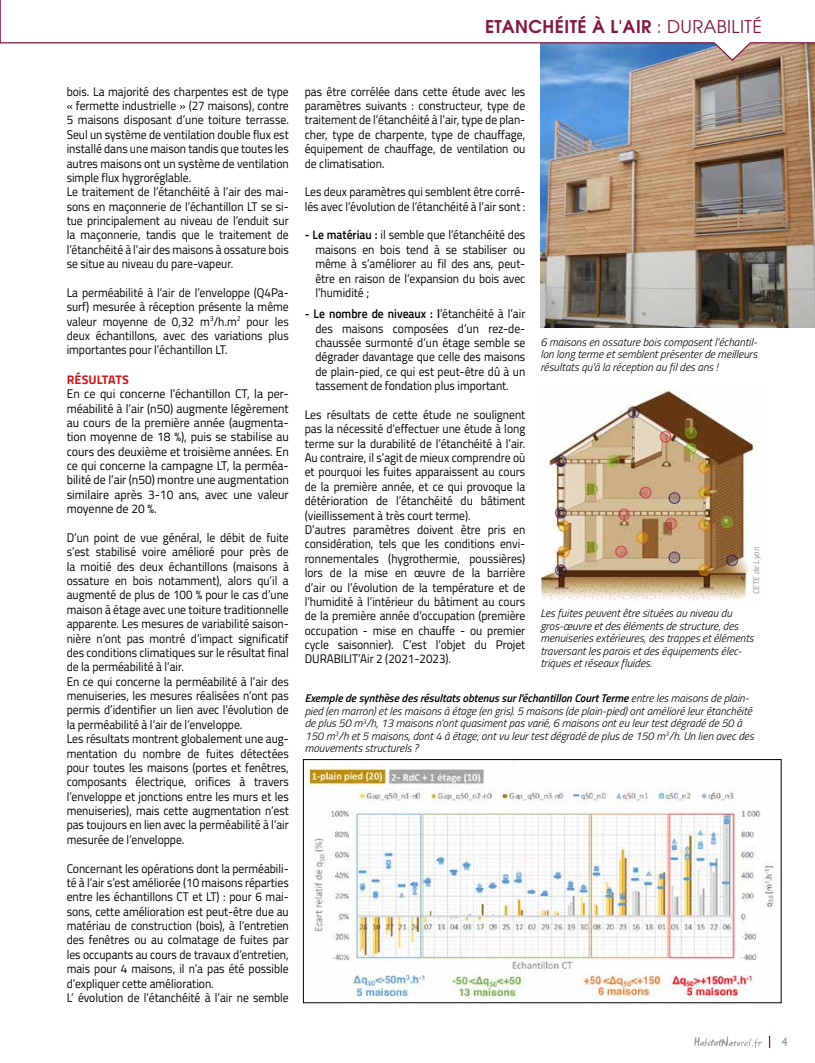
<style>
.page{position:relative;width:815px;height:1063px;background:#fff}
.page>*{position:absolute;margin:0;border:0;box-sizing:border-box;transform-origin:0 0}
.t1{font:700 17.5px "Te X Gyre Adventor";letter-spacing:.025em;color:#821842}
.t2{font:12.5px/14.4px "Titillium Web";color:#000;scale:.93 1}
.t3{font:12.5px/14.4px "Titillium Web";color:#000;text-align:justify;scale:.96 1}
.t4{font:700 12.5px "Titillium Web";letter-spacing:.01em;color:#cd1719}
.t5{font:12.5px "Gill Sans";color:#9d9d9c}
.t6{font:italic 300 11.25px/12.5px "Titillium Web";color:#000}
.t7{font:8.75px "Klavika Regular Italic OSF";color:#9d9d9c}
.s1{font-weight:400}
.s2{font-weight:600}
</style>
<div class="page">
<img style="left:540px;top:62px;width:275px;height:266px">
<svg style="left:694px;top:1036px;width:68px;height:12px"></svg>
<svg style="left:769px;top:1036px;width:1px;height:12px"></svg>
<svg style="left:1px;top:42px;width:814px;height:20px"></svg>
<svg style="left:0;top:0;width:1px;height:44px"></svg>
<img style="left:541px;top:390px;width:215px;height:210px">
<img style="left:306px;top:763px;width:470px;height:238px">
<div style="left:303px;top:759px;width:478px;height:244px;border:1px solid #000"></div>
<h1 class="t1" style="left:485px;top:11px;width:278px">ETANCHÉITÉ À L'AIR <span class="s1">: DURABILITÉ</span></h1>
<p class="t2" style="left:67px;top:83px;width:240px">bois. La majorité des charpentes est de type « fermette industrielle » (27 maisons), contre 5 maisons disposant d’une toiture terrasse.<br>Seul un système de ventilation double flux est installé dans une maison tandis que toutes les autres maisons ont un système de ventilation simple flux hygroréglable.<br>Le traitement de l’étanchéité à l’air des mai&shy;sons en maçonnerie de l’échantillon LT se si&shy;tue principalement au niveau de l’enduit sur la maçonnerie, tandis que le traitement de l’étanchéité à l’air des maisons à ossature bois se situe au niveau du pare-vapeur.</p>
<p class="t2" style="left:67px;top:285px;width:240px;text-align:justify">La perméabilité à l’air de l’enveloppe (Q4Pa&shy;surf) mesurée à réception présente la même valeur moyenne de 0,32 m<sup>3</sup>/h.m<sup>2</sup> pour les deux échantillons, avec des variations plus importantes pour l’échantillon LT.</p>
<p class="t4" style="left:67px;top:370px;width:64px">RÉSULTATS</p>
<p class="t3" style="left:67px;top:386px;width:233px">En ce qui concerne l’échantillon CT, la per&shy;méabilité à l’air (n50) augmente légèrement au cours de la première année (augmenta&shy;tion moyenne de 18 %), puis se stabilise au cours des deuxième et troisième années. En ce qui concerne la campagne LT, la perméa&shy;bilité de l’air (n50) montre une augmentation similaire après 3-10 ans, avec une valeur moyenne de 20 %.</p>
<p class="t2" style="left:67px;top:530px;width:240px">D’un point de vue général, le débit de fuite s’est stabilisé voire amélioré pour près de la moitié des deux échantillons (maisons à ossature en bois notamment), alors qu’il a augmenté de plus de 100 % pour le cas d’une maison à étage avec une toiture traditionnelle apparente. Les mesures de variabilité saison&shy;nière n’ont pas montré d’impact significatif des conditions climatiques sur le résultat final de la perméabilité à l’air.<br>En ce qui concerne la perméabilité à l’air des menuiseries, les mesures réalisées n’ont pas permis d’identifier un lien avec l’évolution de la perméabilité à l’air de l’enveloppe.<br>Les résultats montrent globalement une aug&shy;mentation du nombre de fuites détectées pour toutes les maisons (portes et fenêtres, composants électrique, orifices à travers l’enveloppe et jonctions entre les murs et les menuiseries), mais cette augmentation n’est pas toujours en lien avec la perméabilité à l’air mesurée de l’enveloppe.</p>
<p class="t2" style="left:67px;top:860px;width:240px">Concernant les opérations dont la perméabili&shy;té à l’air s’est améliorée (10 maisons réparties entre les échantillons CT et LT) : pour 6 mai&shy;sons, cette amélioration est peut-être due au matériau de construction (bois), à l’entretien des fenêtres ou au colmatage de fuites par les occupants au cours de travaux d’entretien, mais pour 4 maisons, il n’a pas été possible d’expliquer cette amélioration.<br>L’ évolution de l’étanchéité à l’air ne semble</p>
<p class="t2" style="left:305px;top:83px;width:239px;text-align:justify">pas être corrélée dans cette étude avec les paramètres suivants : constructeur, type de traitement de l’étanchéité à l’air, type de plan&shy;cher, type de charpente, type de chauffage, équipement de chauffage, de ventilation ou de climatisation.</p>
<p class="t2" style="left:305px;top:184px;width:239px">Les deux paramètres qui semblent être corré&shy;lés avec l’évolution de l’étanchéité à l’air sont :</p>
<p class="t2" style="left:315px;top:227px;width:227px;text-align:justify;text-indent:-11px"><span class="s2">- Le matériau :</span> il semble que l’étanchéité des maisons en bois tend à se stabiliser ou même à s’améliorer au fil des ans, peut&shy;être en raison de l’expansion du bois avec l’humidité ;</p>
<p class="t2" style="left:315px;top:306px;width:227px;text-align:justify;text-indent:-11px"><span class="s2">- Le nombre de niveaux : l</span>’étanchéité à l’air des maisons composées d’un rez-de&shy;chaussée surmonté d’un étage semble se dégrader davantage que celle des maisons de plain-pied, ce qui est peut-être dû à un tassement de fondation plus important.</p>
<p class="t2" style="left:305px;top:407px;width:239px">Les résultats de cette étude ne soulignent pas la nécessité d’effectuer une étude à long terme sur la durabilité de l’étanchéité à l’air.<br>Au contraire, il s’agit de mieux comprendre où et pourquoi les fuites apparaissent au cours de la première année, et ce qui provoque la détérioration de l’étanchéité du bâtiment (vieillissement à très court terme).<br>D’autres paramètres doivent être pris en considération, tels que les conditions envi&shy;ronnementales (hygrothermie, poussières) lors de la mise en œuvre de la barrière d’air ou l’évolution de la température et de l’humidité à l’intérieur du bâtiment au cours de la première année d’occupation (première occupation - mise en chauffe - ou premier cycle saisonnier). C’est l’objet du Projet DURABILIT’Air 2 (2021-2023).</p>
<p class="t6" style="left:540px;top:335px;width:218px;text-align:justify">6 maisons en ossature bois composent l'échantil&shy;lon long terme et semblent présenter de meilleurs résultats qu'à la réception au fil des ans !</p>
<p class="t7" style="left:752px;top:594px;width:49px;rotate:-90deg">CETE de Lyon</p>
<p class="t6" style="left:540px;top:606px;width:215px">Les fuites peuvent être situées au niveau du gros-œuvre et des éléments de structure, des menuiseries extérieures, des trappes et éléments traversant les parois et des équipements élec&shy;triques et réseaux fluides.</p>
<p class="t6" style="left:305px;top:692px;width:451px"><span class="s2">Exemple de synthèse des résultats obtenus sur l'échantillon Court Terme</span> entre les maisons de plain&shy;pied (en marron) et les maisons à étage (en gris). 5 maisons (de plain-pied) ont amélioré leur étanchéité de plus 50 m<sup>3</sup>/h, 13 maisons n'ont quasiment pas varié, 6 maisons ont eu leur test dégradé de 50 à 150 m<sup>3</sup>/h et 5 maisons, dont 4 à étage, ont vu leur test dégradé de plus de 150 m<sup>3</sup>/h. Un lien avec des mouvements structurels ?</p>
<p class="t5" style="left:781px;top:1035px;width:8px">4</p>
</div>
